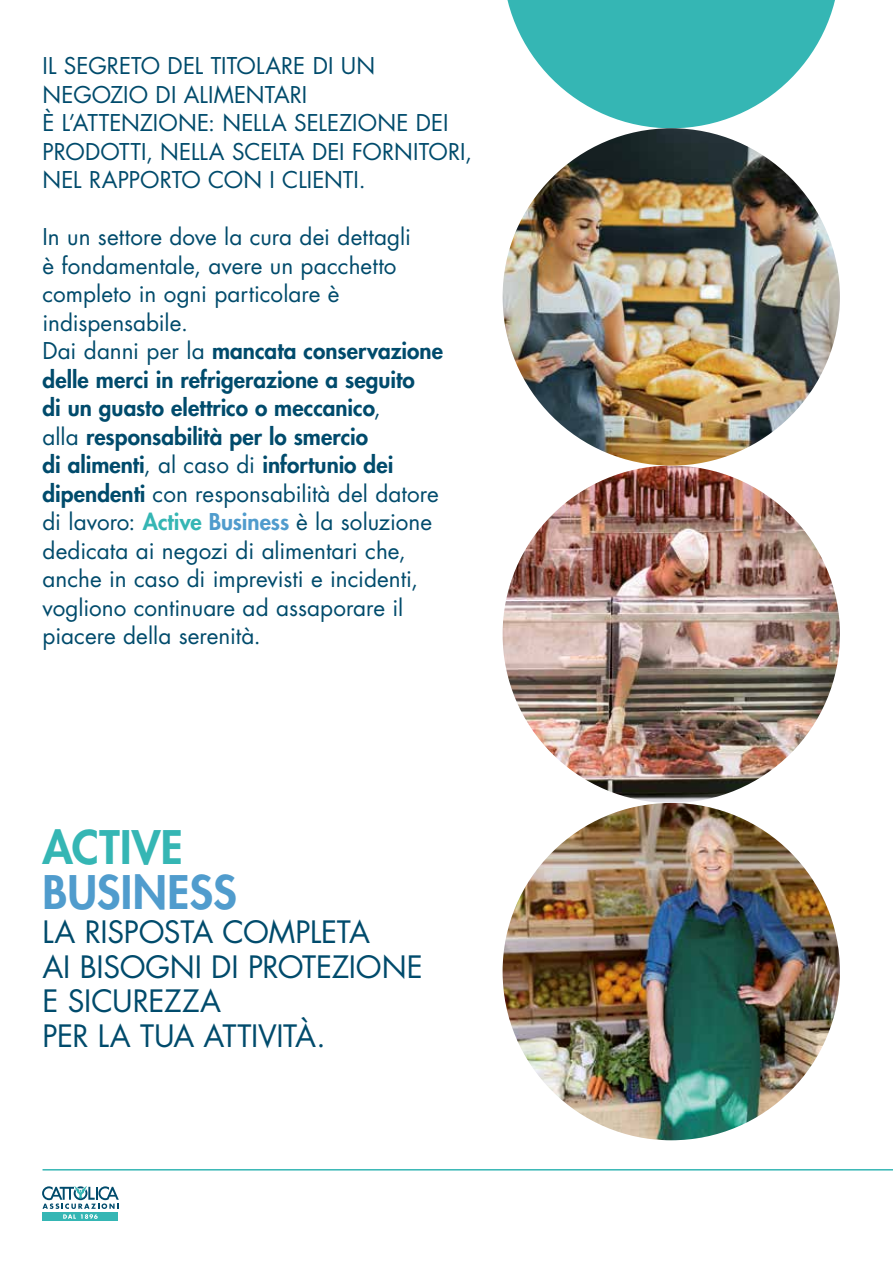
<style>
.page{position:relative;width:893px;height:1263px;background:#fff}
.page>*{position:absolute;margin:0;border:0;box-sizing:border-box;transform-origin:0 0}
.t1{font:800 45px "Futura Std";color:#509ccd}
.t2{font:800 45px "Futura Std";letter-spacing:.005em;color:#35b6b4}
.t3{font:30px/34.5px "Futura Std";letter-spacing:-.01em;color:#004b6c}
.t4{font:22.5px/28.5px "Futura Std";color:#004b6c}
.s1{font-weight:800}
.s2{font-weight:800;color:#35b6b4}
.s3{font-weight:800;color:#509ccd}
</style>
<div class="page">
<div style="left:43px;top:1212px;width:75px;height:9px;background:#35b6b4"></div>
<svg style="left:42px;top:1186px;width:77px;height:33px"></svg>
<img style="left:503px;top:466px;width:337px;height:337px;border-radius:169px">
<img style="left:503px;top:803px;width:337px;height:337px;border-radius:169px">
<svg style="left:507px;top:0;width:328px;height:128px"></svg>
<img style="left:503px;top:128px;width:337px;height:338px;border-radius:169px">
<hr style="left:43px;top:1169px;width:850px;height:1px;background:#35b6b4">
<p class="t4" style="left:43px;top:52px;width:431px">IL SEGRETO DEL TITOLARE DI UN<br>NEGOZIO DI ALIMENTARI<br>È L’ATTENZIONE: NELLA SELEZIONE DEI<br>PRODOTTI, NELLA SCELTA DEI FORNITORI,<br>NEL RAPPORTO CON I CLIENTI.</p>
<p class="t4" style="left:43px;top:223px;width:402px">In un settore dove la cura dei dettagli<br>è fondamentale, avere un pacchetto completo in ogni particolare è indispensabile.<br>Dai danni per la <span class="s1">mancata conservazione delle merci in refrigerazione a seguito<br>di un guasto elettrico o meccanico</span>,<br>alla <span class="s1">responsabilità per lo smercio<br>di alimenti</span>, al caso di <span class="s1">infortunio dei dipendenti</span> con responsabilità del datore di lavoro: <span class="s2">Active</span> <span class="s3">Business</span> è la soluzione dedicata ai negozi di alimentari che, anche in caso di imprevisti e incidenti, vogliono continuare ad assaporare il piacere della serenità.</p>
<h1 class="t2" style="left:43px;top:819px;width:142px">ACTIVE</h1>
<h1 class="t1" style="left:43px;top:864px;width:196px">BUSINESS</h1>
<h2 class="t3" style="left:43px;top:915px;width:382px">LA RISPOSTA COMPLETA<br>AI BISOGNI DI PROTEZIONE<br>E SICUREZZA<br>PER LA TUA ATTIVITÀ.</h2>
</div>
